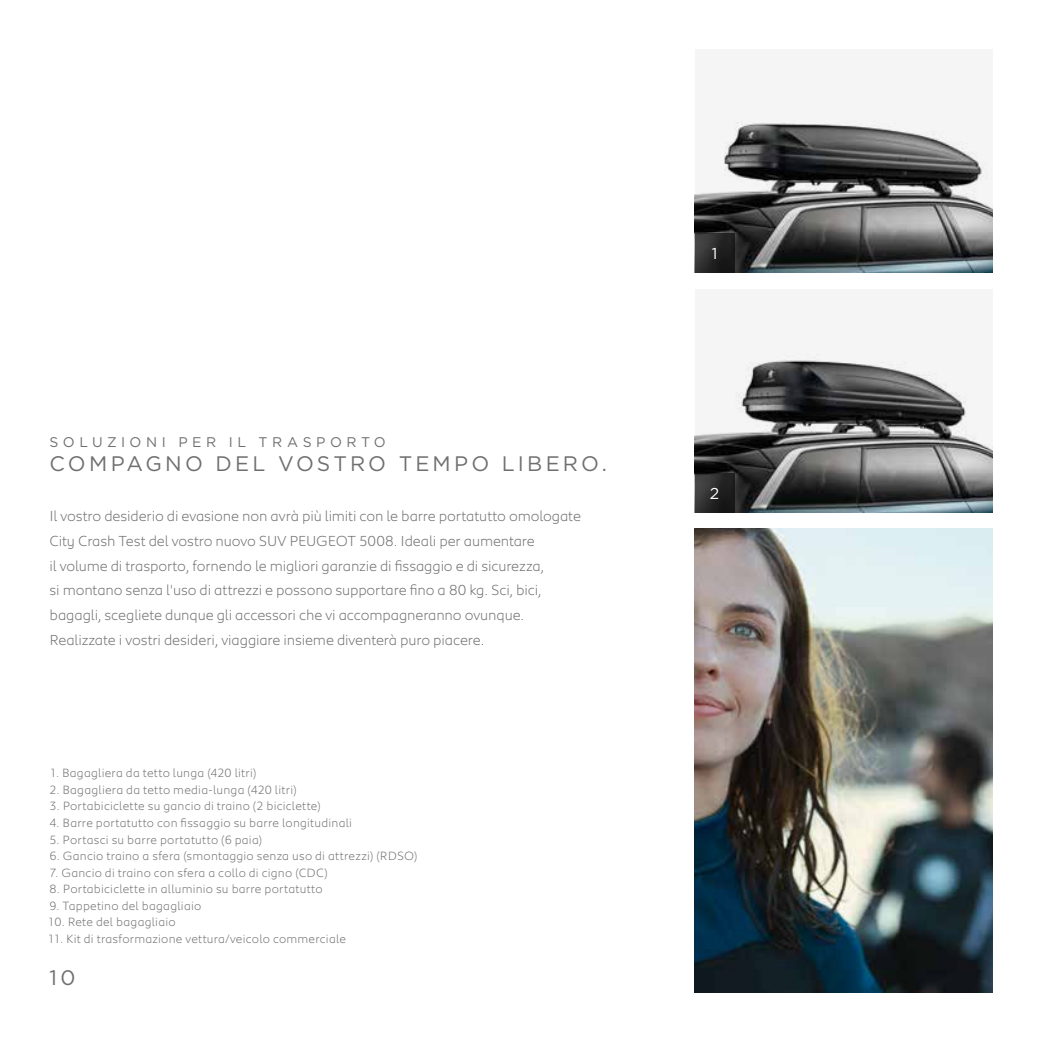
<style>
.page{position:relative;width:1042px;height:1042px;background:#fff}
.page>*{position:absolute;margin:0;border:0;box-sizing:border-box;transform-origin:0 0}
.t1{font:21px "Gotham";letter-spacing:.145em;color:#706f6f}
.t2{font:15.75px "Gotham";color:#fff}
.t3{font:300 14.88px/24.8px "Peugeot";letter-spacing:-.01em;color:#706f6f}
.t4{font:14px "Gotham";letter-spacing:.32em;color:#706f6f}
.t5{font:300 12.25px "Peugeot";letter-spacing:.015em;color:#706f6f}
</style>
<div class="page">
<img style="left:694px;top:353px;width:298px;height:159px">
<img style="left:694px;top:120px;width:298px;height:153px">
<img style="left:694px;top:528px;width:298px;height:464px">
<svg style="left:694px;top:233px;width:40px;height:40px;background:#2c2c2c"></svg>
<div style="left:694px;top:473px;width:40px;height:39px;background:linear-gradient(to right,#434343,#151515)"></div>
<p class="t4" style="left:50px;top:434px;width:338px">SOLUZIONI PER IL TRASPORTO</p>
<h1 class="t1" style="left:50px;top:452px;width:559px">COMPAGNO DEL VOSTRO TEMPO LIBERO.</h1>
<p class="t3" style="left:50px;top:502px;width:533px">Il vostro desiderio di evasione non avrà più limiti con le barre portatutto omologate City Crash Test del vostro nuovo SUV PEUGEOT 5008. Ideali per aumentare<br>il volume di trasporto, fornendo le migliori garanzie di fissaggio e di sicurezza,<br>si montano senza l'uso di attrezzi e possono supportare fino a 80 kg. Sci, bici, bagagli, scegliete dunque gli accessori che vi accompagneranno ovunque.<br>Realizzate i vostri desideri, viaggiare insieme diventerà puro piacere.</p>
<p class="t5" style="left:49px;top:764px;width:209px">1. Bagagliera da tetto lunga (420 litri)</p>
<p class="t5" style="left:49px;top:781px;width:249px">2. Bagagliera da tetto media-lunga (420 litri)</p>
<p class="t5" style="left:49px;top:798px;width:273px">3. Portabiciclette su gancio di traino (2 biciclette)</p>
<p class="t5" style="left:49px;top:814px;width:304px">4. Barre portatutto con fissaggio su barre longitudinali</p>
<p class="t5" style="left:49px;top:831px;width:214px">5. Portasci su barre portatutto (6 paia)</p>
<p class="t5" style="left:49px;top:847px;width:370px">6. Gancio traino a sfera (smontaggio senza uso di attrezzi) (RDSO)</p>
<p class="t5" style="left:49px;top:864px;width:280px">7. Gancio di traino con sfera a collo di cigno (CDC)</p>
<p class="t5" style="left:49px;top:880px;width:275px">8. Portabiciclette in alluminio su barre portatutto</p>
<p class="t5" style="left:49px;top:897px;width:153px">9. Tappetino del bagagliaio</p>
<p class="t5" style="left:48px;top:913px;width:130px">10. Rete del bagagliaio</p>
<p class="t5" style="left:48px;top:930px;width:300px">11. Kit di trasformazione vettura/veicolo commerciale</p>
<h1 class="t1" style="left:50px;top:966px;width:27px">10</h1>
<p class="t2" style="left:712px;top:245px;width:7px">1</p>
<p class="t2" style="left:710px;top:485px;width:11px">2</p>
</div>
